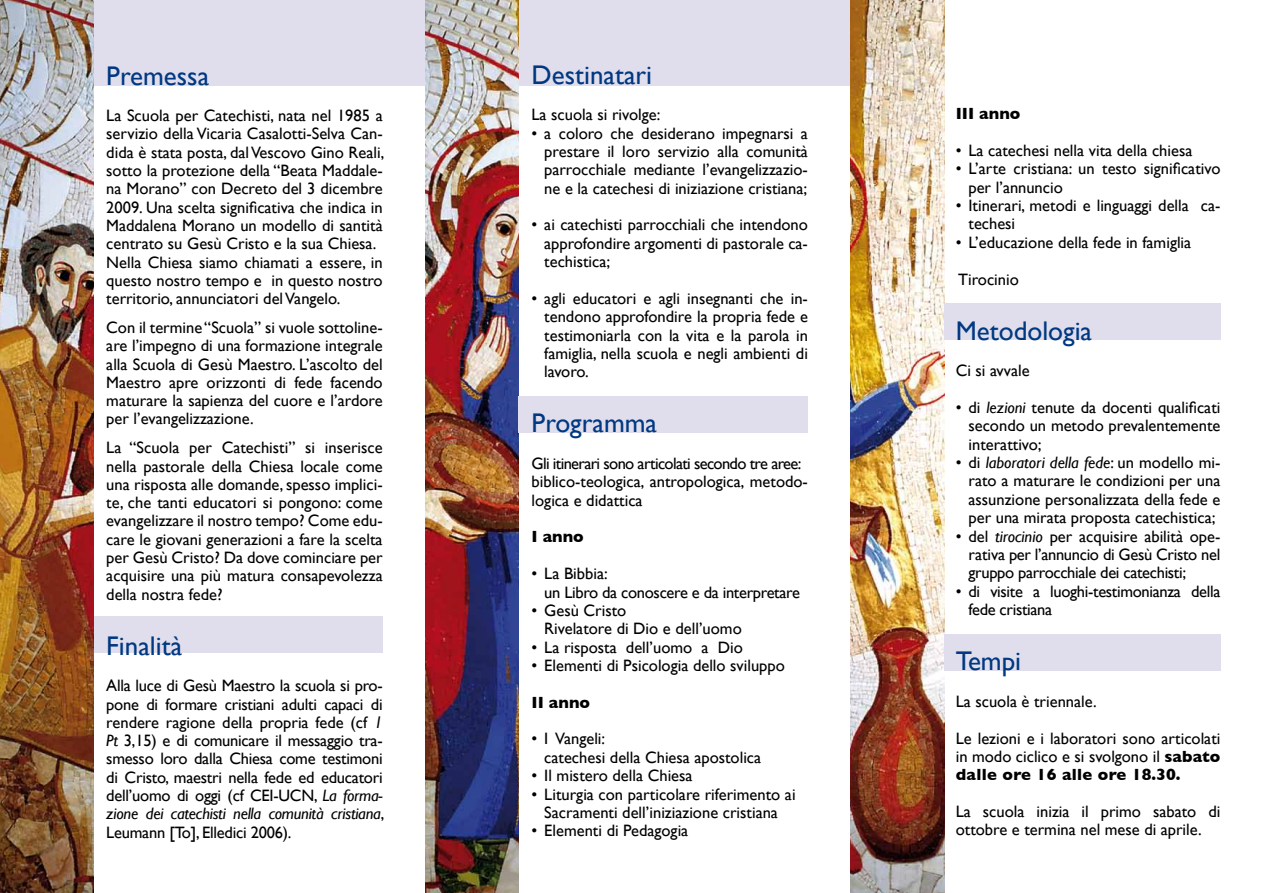
<style>
.page{position:relative;width:1263px;height:893px;background:#fff}
.page>*{position:absolute;margin:0;border:0;box-sizing:border-box;transform-origin:0 0}
.t1{font:27px "Gill Sans";color:#003882}
.t2{font:16.5px/18.3px "Gill Sans";color:#000;text-align:justify}
.t3{font:16.5px/18.3px "Gill Sans";letter-spacing:-.02em;color:#000}
.t4{font:700 16.5px "Gill Sans";color:#000}
.s1{font-style:italic}
.s2{font-weight:700}
</style>
<div class="page">
<div style="left:77px;top:616px;width:306px;height:36px;background:#e0deec"></div>
<div style="left:88px;top:0;width:337px;height:85px;background:#e0deec"></div>
<div style="left:513px;top:0;width:337px;height:85px;background:#e0deec"></div>
<img style="left:0;top:0;width:94px;height:893px">
<img style="left:425px;top:0;width:94px;height:893px">
<img style="left:850px;top:0;width:94px;height:893px">
<div style="left:519px;top:396px;width:289px;height:36px;background:#e0deec"></div>
<div style="left:944px;top:303px;width:276px;height:36px;background:#e0deec"></div>
<div style="left:944px;top:634px;width:276px;height:36px;background:#e0deec"></div>
<h1 class="t1" style="left:106px;top:60px;width:104px">Premessa</h1>
<p class="t2" style="left:106px;top:106px;width:280px;text-align:left">La Scuola per Catechisti, nata nel 1985 a servizio della Vicaria Casalotti-Selva Can&shy;dida è stata posta, dal Vescovo Gino Reali, sotto la protezione della “Beata Maddale&shy;na Morano” con Decreto del 3 dicembre 2009. Una scelta significativa che indica in Maddalena Morano un modello di santità centrato su Gesù Cristo e la sua Chiesa.<br>Nella Chiesa siamo chiamati a essere, in questo nostro tempo e in questo nostro territorio, annunciatori del Vangelo.</p>
<p class="t2" style="left:106px;top:318px;width:278px">Con il termine “Scuola” si vuole sottoline&shy;are l’impegno di una formazione integrale alla Scuola di Gesù Maestro. L’ascolto del Maestro apre orizzonti di fede facendo maturare la sapienza del cuore e l’ardore per l’evangelizzazione.</p>
<p class="t2" style="left:106px;top:438px;width:278px">La “Scuola per Catechisti” si inserisce nella pastorale della Chiesa locale come una risposta alle domande, spesso implici&shy;te, che tanti educatori si pongono: come evangelizzare il nostro tempo? Come edu&shy;care le giovani generazioni a fare la scelta per Gesù Cristo? Da dove cominciare per acquisire una più matura consapevolezza della nostra fede?</p>
<h1 class="t1" style="left:106px;top:630px;width:77px">Finalità</h1>
<p class="t2" style="left:106px;top:676px;width:280px">Alla luce di Gesù Maestro la scuola si pro&shy;pone di formare cristiani adulti capaci di rendere ragione della propria fede (cf <span class="s1">1<br>Pt</span> 3,15) e di comunicare il messaggio tra&shy;smesso loro dalla Chiesa come testimoni di Cristo, maestri nella fede ed educatori dell’uomo di oggi (cf CEI-UCN, <span class="s1">La forma&shy;zione dei catechisti nella comunità cristiana</span>, Leumann [To], Elledici 2006).</p>
<h1 class="t1" style="left:531px;top:59px;width:122px">Destinatari</h1>
<p class="t2" style="left:531px;top:105px;width:130px">La scuola si rivolge:</p>
<p class="t2" style="left:544px;top:124px;width:265px;text-indent:-13px">• a coloro che desiderano impegnarsi a prestare il loro servizio alla comunità parrocchiale mediante l’evangelizzazio&shy;ne e la catechesi di iniziazione cristiana;</p>
<p class="t2" style="left:544px;top:216px;width:265px;text-indent:-13px">• ai catechisti parrocchiali che intendono approfondire argomenti di pastorale ca&shy;techistica;</p>
<p class="t2" style="left:544px;top:289px;width:265px;text-indent:-13px">• agli educatori e agli insegnanti che in&shy;tendono approfondire la propria fede e testimoniarla con la vita e la parola in famiglia, nella scuola e negli ambienti di lavoro.</p>
<h1 class="t1" style="left:531px;top:407px;width:127px">Programma</h1>
<p class="t2" style="left:531px;top:454px;width:278px;text-align:left">Gli itinerari sono articolati secondo tre aree: biblico-teologica, antropologica, metodo&shy;logica e didattica</p>
<p class="t4" style="left:531px;top:527px;width:54px">i anno</p>
<p class="t3" style="left:544px;top:564px;width:257px;text-indent:-13px">• La Bibbia:<br>un Libro da conoscere e da interpretare</p>
<p class="t2" style="left:544px;top:601px;width:199px;text-indent:-13px">• Gesù Cristo<br>Rivelatore di Dio e dell’uomo</p>
<p class="t2" style="left:531px;top:638px;width:213px">• La risposta dell’uomo a Dio</p>
<p class="t2" style="left:531px;top:656px;width:255px">• Elementi di Psicologia dello sviluppo</p>
<p class="t4" style="left:531px;top:692px;width:60px">ii anno</p>
<p class="t2" style="left:544px;top:730px;width:218px;text-indent:-13px">• I Vangeli:<br>catechesi della Chiesa apostolica</p>
<p class="t2" style="left:531px;top:766px;width:163px">• Il mistero della Chiesa</p>
<p class="t2" style="left:531px;top:785px;width:266px;text-align:center">• Liturgia con particolare riferimento ai<br>Sacramenti dell’iniziazione cristiana</p>
<p class="t2" style="left:531px;top:821px;width:158px">• Elementi di Pedagogia</p>
<p class="t4" style="left:956px;top:104px;width:66px">iii anno</p>
<p class="t2" style="left:956px;top:141px;width:238px">• La catechesi nella vita della chiesa</p>
<p class="t2" style="left:968px;top:159px;width:253px;text-indent:-13px">• L’arte cristiana: un testo significativo per l’annuncio</p>
<p class="t2" style="left:968px;top:196px;width:253px;text-indent:-13px">• Itinerari, metodi e linguaggi della ca&shy;techesi</p>
<p class="t2" style="left:956px;top:233px;width:237px">• L’educazione della fede in famiglia</p>
<p class="t2" style="left:958px;top:270px;width:62px">Tirocinio</p>
<h1 class="t1" style="left:956px;top:315px;width:138px">Metodologia</h1>
<p class="t2" style="left:956px;top:361px;width:75px">Ci si avvale</p>
<p class="t2" style="left:968px;top:398px;width:253px;text-indent:-13px">• di <span class="s1">lezioni</span> tenute da docenti qualificati secondo un metodo prevalentemente interattivo;</p>
<p class="t2" style="left:968px;top:453px;width:253px;text-indent:-13px">• di <span class="s1">laboratori della fede</span>: un modello mi&shy;rato a maturare le condizioni per una assunzione personalizzata della fede e per una mirata proposta catechistica;</p>
<p class="t2" style="left:968px;top:527px;width:253px;text-indent:-13px">• del <span class="s1">tirocinio</span> per acquisire abilità ope&shy;rativa per l’annuncio di Gesù Cristo nel gruppo parrocchiale dei catechisti;</p>
<p class="t3" style="left:968px;top:582px;width:253px;text-indent:-13px">• di visite a luoghi-testimonianza della fede cristiana</p>
<h1 class="t1" style="left:956px;top:645px;width:67px">Tempi</h1>
<p class="t2" style="left:956px;top:692px;width:142px">La scuola è triennale.</p>
<p class="t2" style="left:956px;top:729px;width:266px">Le lezioni e i laboratori sono articolati in modo ciclico e si svolgono il <span class="s2">sabato dalle ore 16 alle ore 18.30.</span></p>
<p class="t2" style="left:956px;top:802px;width:266px">La scuola inizia il primo sabato di ottobre e termina nel mese di aprile.</p>
</div>
